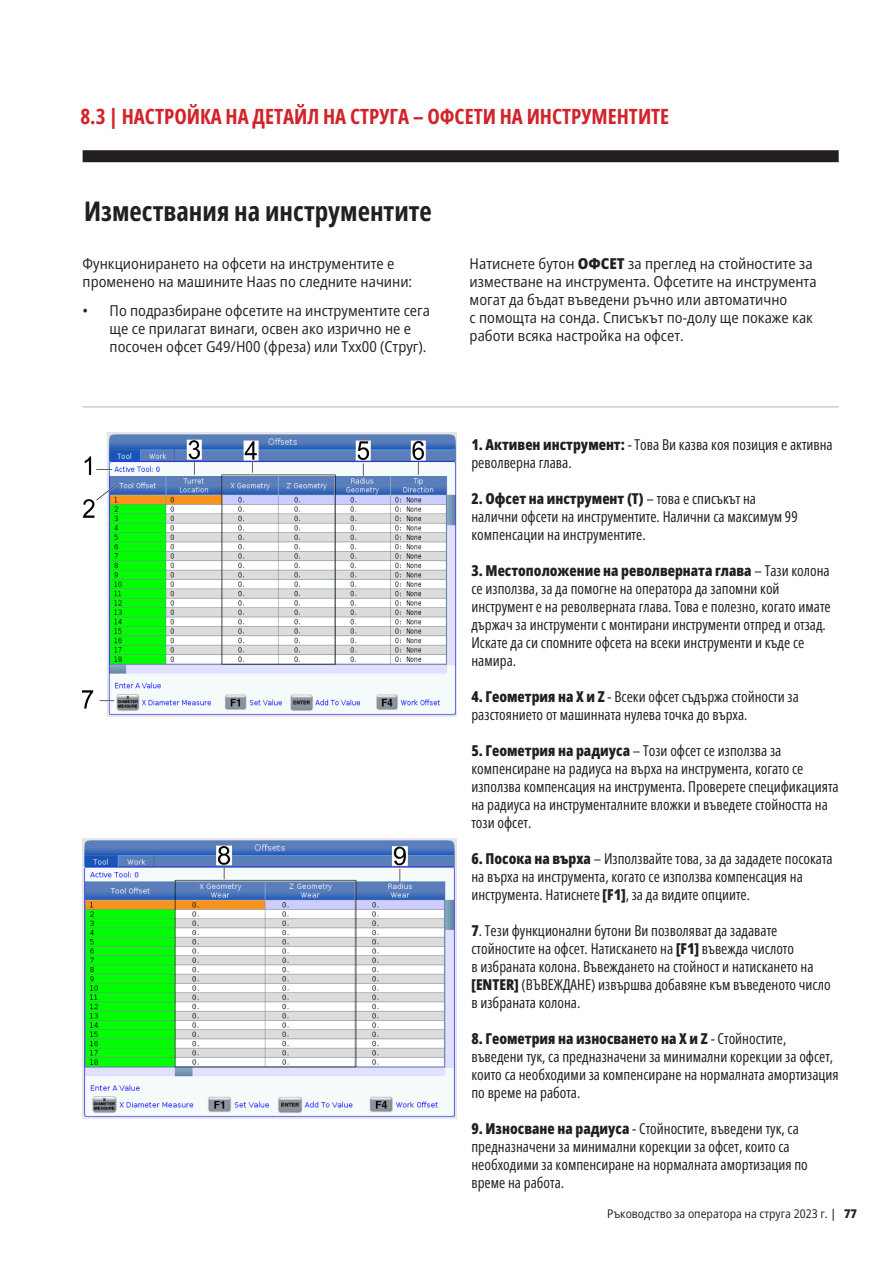
<style>
.page{position:relative;width:893px;height:1263px;background:#fff}
.page>*{position:absolute;margin:0;border:0;box-sizing:border-box;transform-origin:0 0}
.t1{font:700 27px "Open Sans Condensed";color:#231f20}
.t2{font:700 21px "Open Sans Condensed";color:#d1232a}
.t3{font:15px/18px "Open Sans Condensed";color:#231f20}
.t4{font:semi-condensed 15px/18px "Open Sans";color:#231f20}
.t5{font:semi-condensed 12px "Open Sans";color:#231f20}
.s1{font-weight:800}
.s2{font-weight:500}
</style>
<div class="page">
<div style="left:83px;top:150px;width:756px;height:12px;background:#231f20"></div>
<img style="left:83px;top:433px;width:373px;height:283px">
<img style="left:83px;top:838px;width:373px;height:281px">
<hr style="left:83px;top:406px;width:756px;height:1px;background:#bcbdc0">
<p class="t2" style="left:80px;top:102px;width:590px">8.3 | НАСТРОЙКА НА ДЕТАЙЛ НА СТРУГА – ОФСЕТИ НА ИНСТРУМЕНТИТЕ</p>
<p class="t1" style="left:84px;top:193px;width:349px">Измествания на инструментите</p>
<p class="t4" style="left:83px;top:254px;width:331px">Функционирането на офсети на инструментите е променено на машините Haas по следните начини:</p>
<p class="t4" style="left:110px;top:301px;width:322px;text-indent:-27px">• По подразбиране офсетите на инструментите сега ще се прилагат винаги, освен ако изрично не е посочен офсет G49/H00 (фреза) или Txx00 (Струг).</p>
<p class="t4" style="left:470px;top:254px;width:348px">Натиснете бутон <span class="s1">ОФСЕТ</span> за преглед на стойностите за изместване на инструмента. Офсетите на инструмента могат да бъдат въведени ръчно или автоматично<br>с помощта на сонда. Списъкът по-долу ще покаже как работи всяка настройка на офсет.</p>
<p class="t3" style="left:471px;top:435px;width:363px"><span class="s1">1. Активен инструмент:</span> - Това Ви казва коя позиция е активна револверна глава.</p>
<p class="t3" style="left:471px;top:489px;width:328px"><span class="s1">2. Офсет на инструмент (T)</span> – това е списъкът на налични офсети на инструментите. Налични са максимум 99 компенсации на инструментите.</p>
<p class="t3" style="left:471px;top:561px;width:361px"><span class="s1">3. Местоположение на револверната глава</span> – Тази колона се използва, за да помогне на оператора да запомни кой инструмент е на револверната глава. Това е полезно, когато имате държач за инструменти с монтирани инструменти отпред и отзад.<br>Искате да си спомните офсета на всеки инструменти и къде се намира.</p>
<p class="t3" style="left:471px;top:687px;width:329px"><span class="s1">4. Геометрия на Х и Z</span> - Всеки офсет съдържа стойности за разстоянието от машинната нулева точка до върха.</p>
<p class="t3" style="left:471px;top:741px;width:369px"><span class="s1">5. Геометрия на радиуса</span> – Този офсет се използва за компенсиране на радиуса на върха на инструмента, когато се използва компенсация на инструмента. Проверете спецификацията на радиуса на инструменталните вложки и въведете стойността на този офсет.</p>
<p class="t3" style="left:471px;top:849px;width:363px"><span class="s1">6. Посока на върха</span> – Използвайте това, за да зададете посоката на върха на инструмента, когато се използва компенсация на инструмента. Натиснете <span class="s1">[F1]</span>, за да видите опциите.</p>
<p class="t3" style="left:471px;top:921px;width:361px"><span class="s1">7</span>. Тези функционални бутони Ви позволяват да задавате стойностите на офсет. Натискането на <span class="s1">[F1]</span> въвежда числото<br>в избраната колона. Въвеждането на стойност и натискането на <span class="s1">[ENTER]</span> (ВЪВЕЖДАНЕ) извършва добавяне към въведеното число в избраната колона.</p>
<p class="t3" style="left:471px;top:1029px;width:369px"><span class="s1">8. Геометрия на износването на X и Z</span> - Стойностите, въведени тук, са предназначени за минимални корекции за офсет, които са необходими за компенсиране на нормалната амортизация по време на работа.</p>
<p class="t3" style="left:471px;top:1119px;width:338px"><span class="s1">9. Износване на радиуса</span> - Стойностите, въведени тук, са предназначени за минимални корекции за офсет, които са необходими за компенсиране на нормалната амортизация по време на работа.</p>
<p class="t5" style="left:607px;top:1205px;width:251px">Ръководство за оператора на струга 2023 г. <span class="s2">|</span> <span class="s1">77</span></p>
</div>
